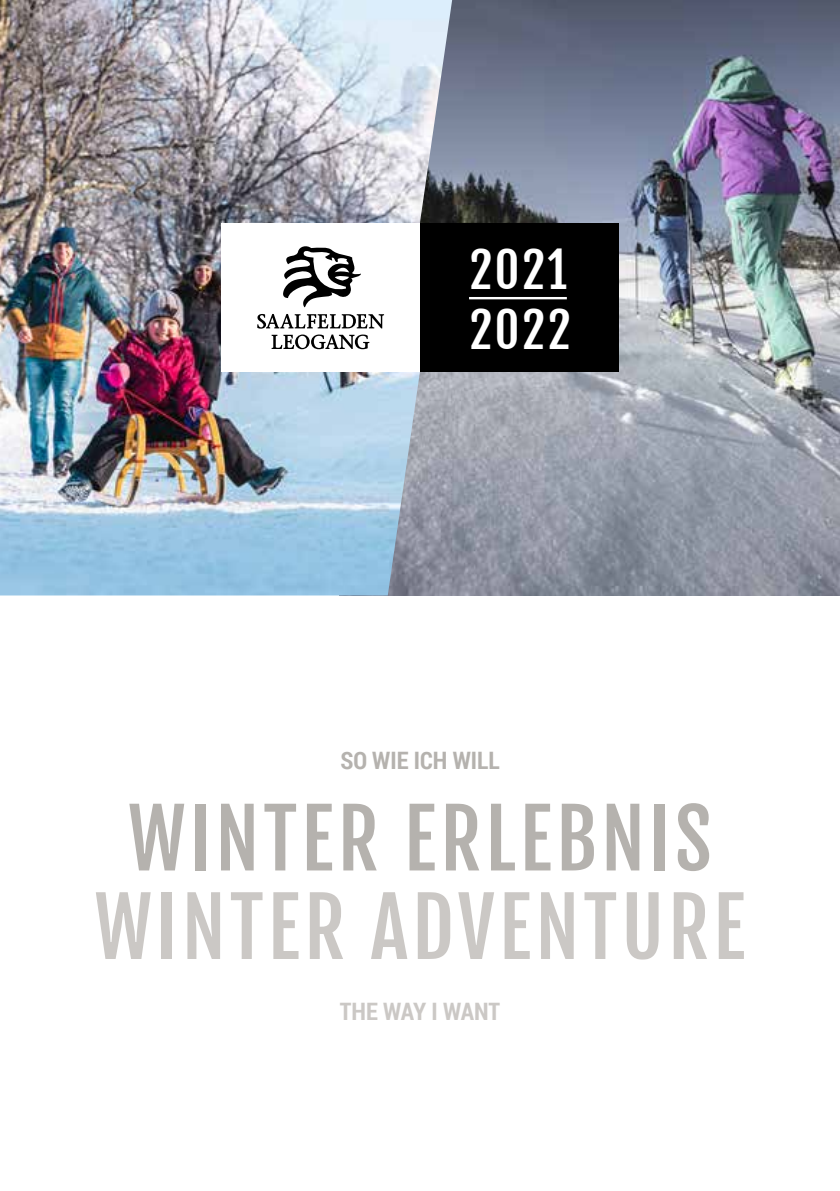
<style>
.page{position:relative;width:840px;height:1191px;background:#fff}
.page>*{position:absolute;margin:0;border:0;box-sizing:border-box;transform-origin:0 0}
.t1{font:80px "Fjalla One";letter-spacing:.05em;color:#cbc8c5}
.t2{font:80px "Fjalla One";letter-spacing:.05em;color:#b5b2ae}
.t3{font:48px/60.6px "Fjalla One";letter-spacing:.05em;color:#fff}
.t4{font:700 24px "Roboto Condensed";color:#b5b2ae}
.t5{font:700 24px "Roboto Condensed";letter-spacing:-.015em;color:#cbc8c5}
</style>
<div class="page">
<img style="left:452px;top:0;width:387px;height:595px">
<img style="left:0;top:0;width:452px;height:595px">
<div style="left:221px;top:223px;width:199px;height:149px;background:#fff"></div>
<svg style="left:257px;top:246px;width:127px;height:103px"></svg>
<div style="left:420px;top:223px;width:198px;height:149px;background:#000"></div>
<hr style="left:469px;top:297px;width:97px;height:2px;background:#fff">
<p class="t3" style="left:469px;top:239px;width:103px">2021<br>2022</p>
<p class="t4" style="left:340px;top:743px;width:161px">SO WIE ICH WILL</p>
<p class="t2" style="left:128px;top:789px;width:585px">WINTER ERLEBNIS</p>
<p class="t1" style="left:94px;top:878px;width:652px">WINTER ADVENTURE</p>
<p class="t5" style="left:340px;top:994px;width:161px">THE WAY I WANT</p>
</div>
